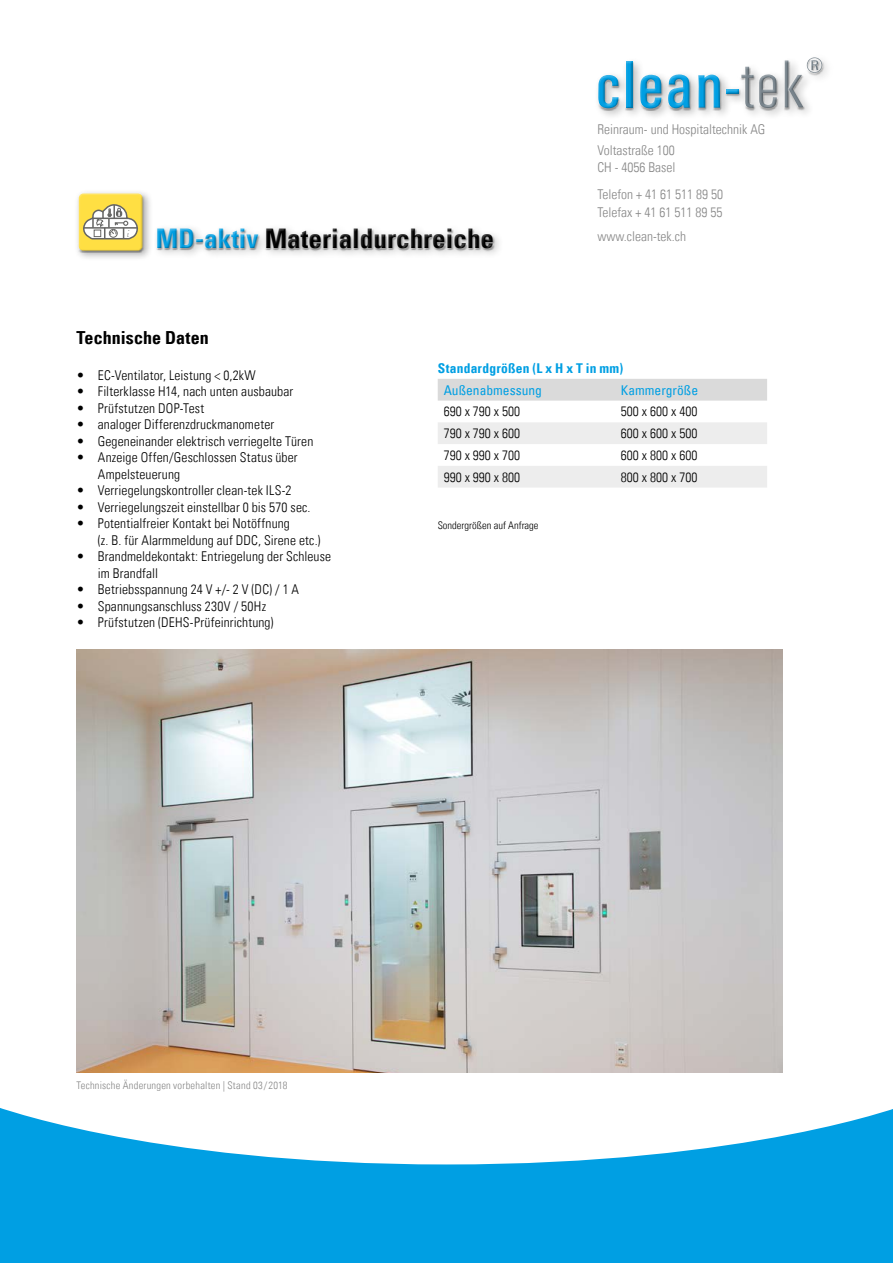
<style>
.page{position:relative;width:893px;height:1263px;background:#fff}
.page>*{position:absolute;margin:0;border:0;box-sizing:border-box;transform-origin:0 0}
.t1{font:27px "Univers Com 67 Bold Cond";letter-spacing:.005em;color:#000}
.t2{font:18px "Univers Com 67 Bold Cond";letter-spacing:.005em;color:#000}
.t3{font:14.25px "Savoye Let Plain";color:#656564}
.t4{font:13.5px/16.5px "Univers Com 47 Light Cond";letter-spacing:.01em;color:#000}
.t5{font:13.5px/21px "Univers Com 47 Light Cond";color:#878787}
.t6{font:13.5px "Univers Com 67 Bold Cond";letter-spacing:.015em;color:#009fe3}
.t7{font:condensed 13.5px "Univers Com 57";color:#009fe3}
.t8{font:10.5px "Univers Com 47 Light Cond";letter-spacing:.02em;color:#878787}
.t9{font:10.5px "Univers Com 47 Light Cond";color:#000}
.s1{color:#009fe3}
</style>
<div class="page">
<svg style="left:0;top:1108px;width:893px;height:155px;fill:#009fe3"></svg>
<div style="left:594px;top:53px;width:241px;height:68px;background:#000;opacity:.3"></div>
<div style="left:596px;top:56px;width:228px;height:52px;background:#fff"></div>
<div style="left:597px;top:58px;width:227px;height:53px;background:#000;opacity:.3"></div>
<div style="left:152px;top:224px;width:351px;height:36px;background:#000;opacity:.3"></div>
<div style="left:156px;top:227px;width:338px;height:23px;background:#fff"></div>
<div style="left:156px;top:228px;width:339px;height:23px;background:#000;opacity:.3"></div>
<div style="left:74px;top:189px;width:79px;height:72px;background:#000;opacity:.3"></div>
<div style="left:77px;top:192px;width:66px;height:57px;background:#fff;opacity:.75"></div>
<div style="left:78px;top:195px;width:67px;height:58px;background:#000;opacity:.75"></div>
<div style="left:438px;top:379px;width:329px;height:22px;background:#dadada"></div>
<svg style="left:438px;top:422px;width:329px;height:66px"></svg>
<img style="left:77px;top:649px;width:705px;height:424px">
<p class="t3" style="left:128px;top:223px;width:4px">i</p>
<p class="t5" style="left:597px;top:119px;width:169px">Reinraum- und Hospitaltechnik AG<br>Voltastraße 100</p>
<p class="t5" style="left:597px;top:154px;width:127px;line-height:27px">CH - 4056 Basel<br>Telefon + 41 61 511 89 50</p>
<p class="t5" style="left:597px;top:202px;width:126px">Telefax + 41 61 511 89 55</p>
<h1 class="t1" style="left:156px;top:222px;width:340px"><span class="s1">MD-aktiv</span> Materialdurchreiche</h1>
<p class="t5" style="left:597px;top:226px;width:90px">www.clean-tek.ch</p>
<h2 class="t2" style="left:77px;top:326px;width:134px">Technische Daten</h2>
<p class="t4" style="left:77px;top:367px;width:181px">• EC-Ventilator, Leistung &lt; 0,2kW</p>
<p class="t4" style="left:77px;top:383px;width:218px">• Filterklasse H14, nach unten ausbaubar</p>
<p class="t4" style="left:77px;top:399px;width:129px">• Prüfstutzen DOP-Test</p>
<p class="t4" style="left:77px;top:416px;width:199px">• analoger Differenzdruckmanometer</p>
<p class="t4" style="left:77px;top:432px;width:238px">• Gegeneinander elektrisch verriegelte Türen</p>
<p class="t4" style="left:98px;top:449px;width:201px;text-indent:-21px">• Anzeige Offen/Geschlossen Status über<br>Ampelsteuerung</p>
<p class="t4" style="left:77px;top:482px;width:216px">• Verriegelungskontroller clean-tek ILS-2</p>
<p class="t4" style="left:77px;top:498px;width:236px">• Verriegelungszeit einstellbar 0 bis 570 sec.</p>
<p class="t4" style="left:98px;top:515px;width:224px;text-indent:-21px">• Potentialfreier Kontakt bei Notöffnung<br>(z. B. für Alarmmeldung auf DDC, Sirene etc.)</p>
<p class="t4" style="left:98px;top:548px;width:235px;text-indent:-21px">• Brandmeldekontakt: Entriegelung der Schleuse im Brandfall</p>
<p class="t4" style="left:77px;top:581px;width:224px">• Betriebsspannung 24 V +/- 2 V (DC) / 1 A</p>
<p class="t4" style="left:77px;top:597px;width:191px">• Spannungsanschluss 230V / 50Hz</p>
<p class="t4" style="left:77px;top:614px;width:199px">• Prüfstutzen (DEHS-Prüfeinrichtung)</p>
<p class="t6" style="left:438px;top:360px;width:187px">Standardgrößen (L x H x T in mm)</p>
<p class="t7" style="left:444px;top:381px;width:100px">Außenabmessung</p>
<p class="t7" style="left:621px;top:381px;width:79px">Kammergröße</p>
<p class="t4" style="left:444px;top:403px;width:78px">690 x 790 x 500</p>
<p class="t4" style="left:621px;top:403px;width:78px">500 x 600 x 400</p>
<p class="t4" style="left:444px;top:425px;width:78px">790 x 790 x 600</p>
<p class="t4" style="left:621px;top:425px;width:78px">600 x 600 x 500</p>
<p class="t4" style="left:444px;top:447px;width:78px">790 x 990 x 700</p>
<p class="t4" style="left:621px;top:447px;width:78px">600 x 800 x 600</p>
<p class="t4" style="left:444px;top:469px;width:78px">990 x 990 x 800</p>
<p class="t4" style="left:621px;top:469px;width:78px">800 x 800 x 700</p>
<p class="t9" style="left:438px;top:519px;width:102px">Sondergrößen auf Anfrage</p>
<p class="t8" style="left:77px;top:1079px;width:212px">Technische Änderungen vorbehalten | Stand 03/2018</p>
</div>
